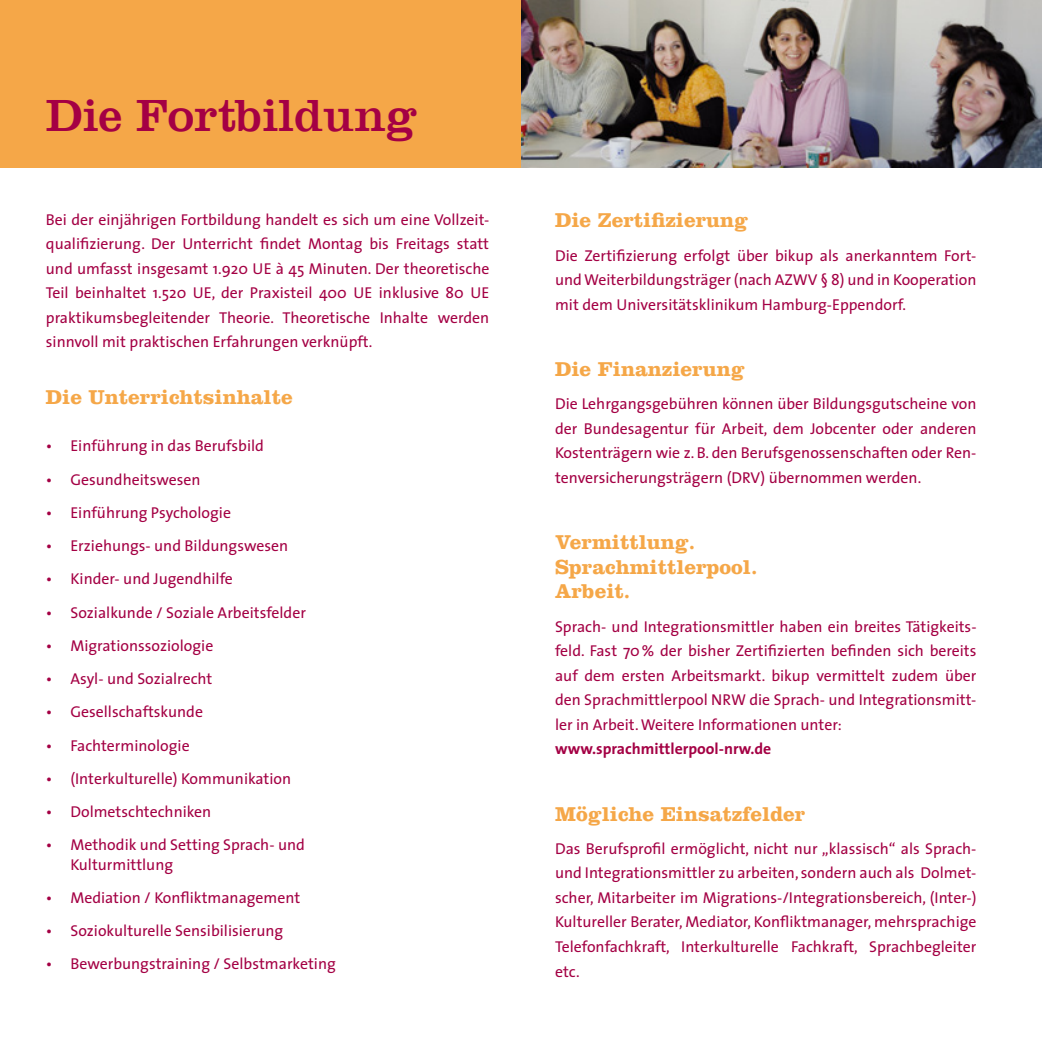
<style>
.page{position:relative;width:1042px;height:1042px;background:#fff}
.page>*{position:absolute;margin:0;border:0;box-sizing:border-box;transform-origin:0 0}
.t1{font:47.25px "Clarendon LT";color:#a40044}
.t2{font:700 21px/24.5px "Clarendon LT";color:#f5a748}
.t3{font:15.75px/24.5px "The Sans";color:#a40044;text-align:justify}
.t4{font:700 15.75px "The Sans";color:#a40044}
</style>
<div class="page">
<div style="left:0;top:0;width:521px;height:167px;background:#f5a748"></div>
<img style="left:521px;top:0;width:521px;height:167px">
<h1 class="t1" style="left:46px;top:88px;width:373px">Die Fortbildung</h1>
<p class="t3" style="left:46px;top:207px;width:445px">Bei der einjährigen Fortbildung handelt es sich um eine Vollzeit&shy;qualifizierung. Der Unterricht findet Montag bis Freitags statt und umfasst insgesamt 1.920 UE à 45 Minuten. Der theoretische Teil beinhaltet 1.520 UE, der Praxisteil 400 UE inklusive 80 UE praktikumsbegleitender Theorie. Theoretische Inhalte werden sinnvoll mit praktischen Erfahrungen verknüpft.</p>
<h2 class="t2" style="left:46px;top:384px;width:248px">Die Unterrichtsinhalte</h2>
<p class="t3" style="left:46px;top:433px;width:220px">• Einführung in das Berufsbild</p>
<p class="t3" style="left:46px;top:466px;width:156px">• Gesundheitswesen</p>
<p class="t3" style="left:46px;top:500px;width:187px">• Einführung Psychologie</p>
<p class="t3" style="left:46px;top:533px;width:244px">• Erziehungs- und Bildungswesen</p>
<p class="t3" style="left:46px;top:566px;width:188px">• Kinder- und Jugendhilfe</p>
<p class="t3" style="left:46px;top:599px;width:262px">• Sozialkunde / Soziale Arbeitsfelder</p>
<p class="t3" style="left:46px;top:633px;width:169px">• Migrationssoziologie</p>
<p class="t3" style="left:46px;top:666px;width:168px">• Asyl- und Sozialrecht</p>
<p class="t3" style="left:46px;top:699px;width:159px">• Gesellschaftskunde</p>
<p class="t3" style="left:46px;top:732px;width:145px">• Fachterminologie</p>
<p class="t3" style="left:46px;top:766px;width:247px">• (Interkulturelle) Kommunikation</p>
<p class="t3" style="left:46px;top:799px;width:167px">• Dolmetschtechniken</p>
<p class="t3" style="left:70px;top:835px;width:236px;line-height:19.2px;text-indent:-25px">• Methodik und Setting Sprach- und<br>Kulturmittlung</p>
<p class="t3" style="left:46px;top:885px;width:256px">• Mediation / Konfliktmanagement</p>
<p class="t3" style="left:46px;top:918px;width:239px">• Soziokulturelle Sensibilisierung</p>
<p class="t3" style="left:46px;top:951px;width:291px">• Bewerbungstraining / Selbstmarketing</p>
<h2 class="t2" style="left:555px;top:208px;width:195px">Die Zertifizierung</h2>
<p class="t3" style="left:555px;top:242px;width:423px">Die Zertifizierung erfolgt über bikup als anerkanntem Fort&shy;und Weiterbildungsträger (nach AZWV § 8) und in Kooperation mit dem Universitätsklinikum Hamburg-Eppendorf.</p>
<h2 class="t2" style="left:555px;top:356px;width:191px">Die Finanzierung</h2>
<p class="t3" style="left:555px;top:391px;width:423px">Die Lehrgangsgebühren können über Bildungsgutscheine von der Bundesagentur für Arbeit, dem Jobcenter oder anderen Kostenträgern wie z. B. den Berufsgenossenschaften oder Ren&shy;tenversicherungsträgern (DRV) übernommen werden.</p>
<h2 class="t2" style="left:555px;top:530px;width:204px">Vermittlung.<br>Sprachmittlerpool.<br>Arbeit.</h2>
<p class="t3" style="left:555px;top:613px;width:423px">Sprach- und Integrationsmittler haben ein breites Tätigkeits&shy;feld. Fast 70% der bisher Zertifizierten befinden sich bereits auf dem ersten Arbeitsmarkt. bikup vermittelt zudem über den Sprachmittlerpool NRW die Sprach- und Integrationsmitt&shy;ler in Arbeit. Weitere Informationen unter:</p>
<p class="t4" style="left:555px;top:736px;width:218px">www.sprachmittlerpool-nrw.de</p>
<h2 class="t2" style="left:555px;top:801px;width:252px">Mögliche Einsatzfelder</h2>
<p class="t3" style="left:555px;top:836px;width:423px">Das Berufsprofil ermöglicht, nicht nur „klassisch“ als Sprach&shy;und Integrationsmittler zu arbeiten, sondern auch als Dolmet&shy;scher, Mitarbeiter im Migrations-/Integrationsbereich, (Inter-)<br>Kultureller Berater, Mediator, Konfliktmanager, mehrsprachige Telefonfachkraft, Interkulturelle Fachkraft, Sprachbegleiter etc.</p>
</div>
